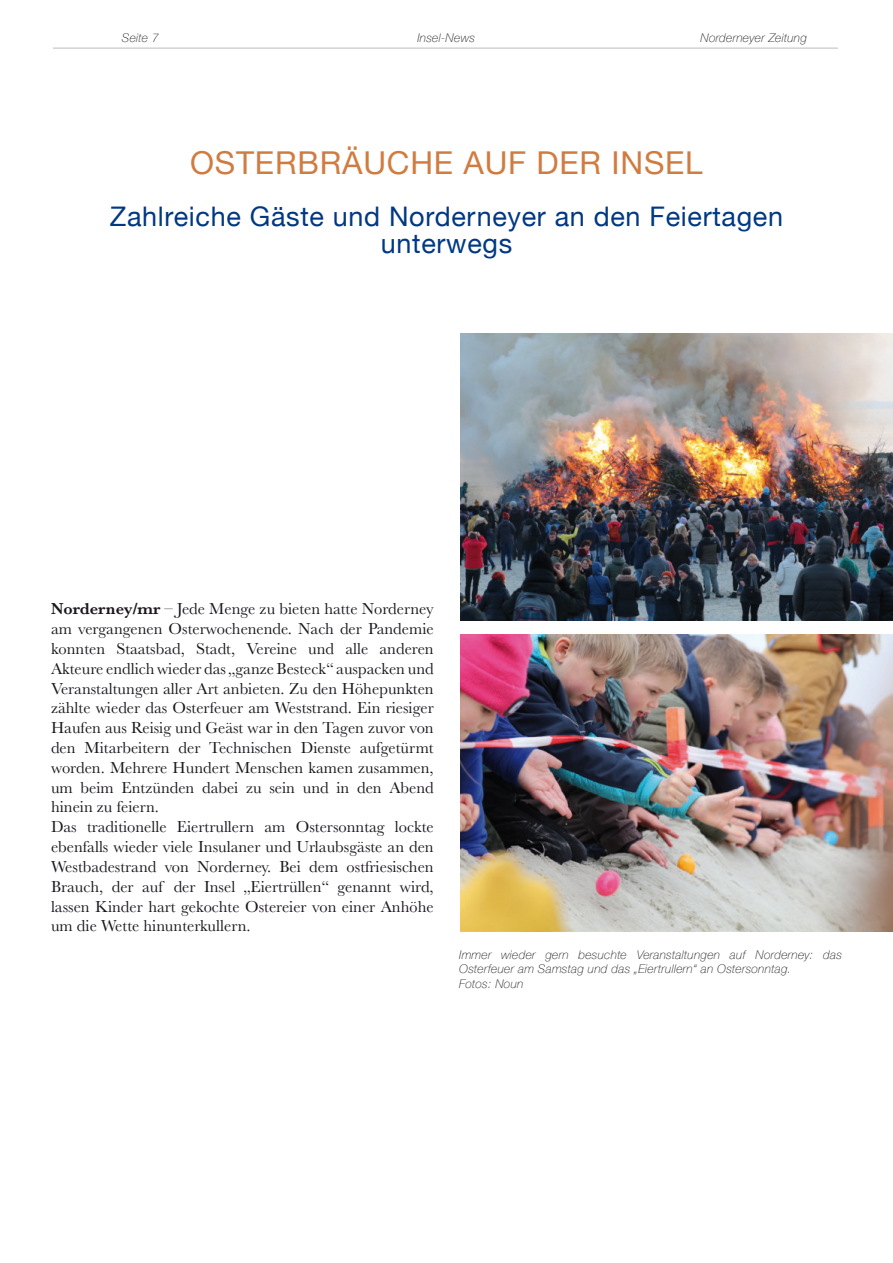
<style>
.page{position:relative;width:893px;height:1263px;background:#fff}
.page>*{position:absolute;margin:0;border:0;box-sizing:border-box;transform-origin:0 0}
.t1{font:31.5px "Helvetica Neue";letter-spacing:.025em;color:#d07c40}
.t2{font:27px/27px "Helvetica Neue";letter-spacing:.025em;color:#003883;text-align:center}
.t3{font:16.5px/19.8px "Baskerville";color:#1a171c}
.t4{font:italic 100 12px/14.4px "Helvetica Neue";letter-spacing:.025em;color:#1a171c}
.s1{font-weight:600}
</style>
<div class="page">
<img style="left:461px;top:635px;width:432px;height:297px">
<hr style="left:53px;top:47px;width:785px;height:2px;background:#d1d3d0">
<img style="left:460px;top:334px;width:433px;height:286px">
<p class="t4" style="left:122px;top:31px;width:38px">Seite 7</p>
<p class="t4" style="left:417px;top:31px;width:59px">Insel-News</p>
<p class="t4" style="left:700px;top:32px;width:108px">Norderneyer Zeitung</p>
<h1 class="t1" style="left:190px;top:147px;width:514px">OSTERBRÄUCHE AUF DER INSEL</h1>
<h2 class="t2" style="left:110px;top:204px;width:675px">Zahlreiche Gäste und Norderneyer an den Feiertagen unterwegs</h2>
<p class="t3" style="left:51px;top:601px;width:384px"><span class="s1">Norderney/mr</span> – Jede Menge zu bieten hatte Norderney am vergangenen Osterwochenende. Nach der Pandemie konnten Staatsbad, Stadt, Vereine und alle anderen Akteure endlich wieder das „ganze Besteck“ auspacken und Veranstaltungen aller Art anbieten. Zu den Höhepunkten zählte wieder das Osterfeuer am Weststrand. Ein riesiger Haufen aus Reisig und Geäst war in den Tagen zuvor von den Mitarbeitern der Technischen Dienste aufgetürmt worden. Mehrere Hundert Menschen kamen zusammen, um beim Entzünden dabei zu sein und in den Abend hinein zu feiern.<br>Das traditionelle Eiertrullern am Ostersonntag lockte ebenfalls wieder viele Insulaner und Urlaubsgäste an den Westbadestrand von Norderney. Bei dem ostfriesischen Brauch, der auf der Insel „Eiertrüllen“ genannt wird, lassen Kinder hart gekochte Ostereier von einer Anhöhe um die Wette hinunterkullern.</p>
<p class="t4" style="left:459px;top:948px;width:384px">Immer wieder gern besuchte Veranstaltungen auf Norderney: das<br>Osterfeuer am Samstag und das „Eiertrullern“ an Ostersonntag.<br>Fotos: Noun</p>
</div>
